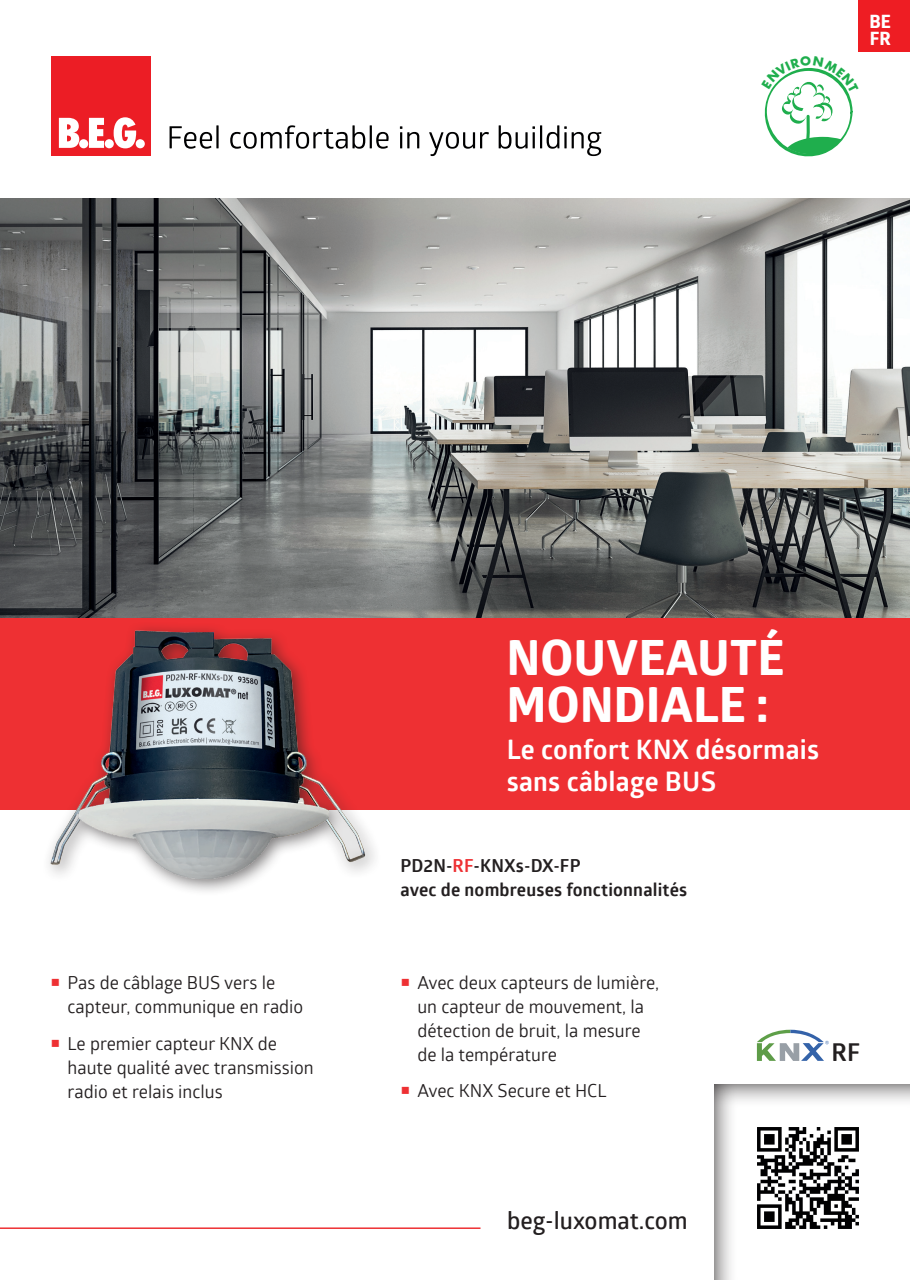
<style>
.page{position:relative;width:910px;height:1280px;background:#fff}
.page>*{position:absolute;margin:0;border:0;box-sizing:border-box;transform-origin:0 0}
.t1{font:700 47.7px/47.7px "Globerx";letter-spacing:.01em;color:#fff}
.t2{font:700 27px/32.4px "Glober";letter-spacing:.01em;color:#fff}
.t3{font:700 24.6px "Glober";color:#231f20}
.t4{font:600 24px "Glober";color:#231f20}
.t5{font:18px/24px "Glober";color:#231f20}
.t6{font:700 18px/24px "Glober";letter-spacing:.01em;color:#231f20}
.t7{font:700 18px/16.5px "Globerx";color:#fff}
.s1{color:#ee3033}
</style>
<div class="page">
<img style="left:0;top:199px;width:910px;height:420px">
<div style="left:0;top:619px;width:910px;height:191px;background:#ee3033"></div>
<hr style="left:0;top:1227px;width:480px;height:2px;background:#ee3033">
<svg style="left:714px;top:1084px;width:196px;height:196px"></svg>
<svg style="left:757px;top:1030px;width:72px;height:31px"></svg>
<img style="left:49px;top:626px;width:326px;height:266px">
<img style="left:750px;top:1120px;width:116px;height:116px">
<div style="left:51px;top:56px;width:99px;height:99px;background:#ec1d25"></div>
<svg style="left:59px;top:118px;width:20px;height:30px"></svg>
<div style="left:79px;top:139px;width:9px;height:9px;background:#fff;border-radius:50%"></div>
<svg style="left:89px;top:118px;width:15px;height:30px"></svg>
<div style="left:105px;top:139px;width:9px;height:9px;background:#fff;border-radius:50%"></div>
<svg style="left:114px;top:117px;width:22px;height:31px"></svg>
<div style="left:136px;top:139px;width:9px;height:9px;background:#fff;border-radius:50%"></div>
<svg style="left:170px;top:125px;width:49px;height:24px"></svg>
<svg style="left:230px;top:125px;width:159px;height:24px"></svg>
<svg style="left:400px;top:126px;width:19px;height:22px"></svg>
<svg style="left:429px;top:132px;width:60px;height:24px"></svg>
<svg style="left:499px;top:125px;width:102px;height:31px"></svg>
<div style="left:859px;top:0;width:51px;height:51px;background:#ee1d23"></div>
<svg style="left:764px;top:67px;width:89px;height:90px"></svg>
<p class="t7" style="left:869px;top:13px;width:23px">BE<br>FR</p>
<p class="t5" style="left:68px;top:969px;width:237px;text-indent:-17px"><span class="s1">○</span> Pas de câblage BUS vers le capteur, communique en radio</p>
<p class="t5" style="left:68px;top:1030px;width:248px;text-indent:-17px"><span class="s1">○</span> Le premier capteur KNX de haute qualité avec transmission radio et relais inclus</p>
<h1 class="t1" style="left:507px;top:633px;width:279px">NOUVEAUTÉ<br>MONDIALE :</h1>
<h2 class="t2" style="left:507px;top:733px;width:314px">Le confort KNX désormais sans câblage BUS</h2>
<p class="t6" style="left:400px;top:853px;width:288px">PD2N-<span class="s1">RF</span>-KNXs-DX-FP<br>avec de nombreuses fonctionnalités</p>
<p class="t5" style="left:417px;top:969px;width:243px;text-indent:-17px"><span class="s1">○</span> Avec deux capteurs de lumière, un capteur de mouvement, la détection de bruit, la mesure de la température</p>
<p class="t5" style="left:400px;top:1078px;width:208px"><span class="s1">○</span> Avec KNX Secure et HCL</p>
<h3 class="t3" style="left:831px;top:1035px;width:30px">RF</h3>
<h3 class="t4" style="left:507px;top:1203px;width:182px">beg-luxomat.com</h3>
</div>
